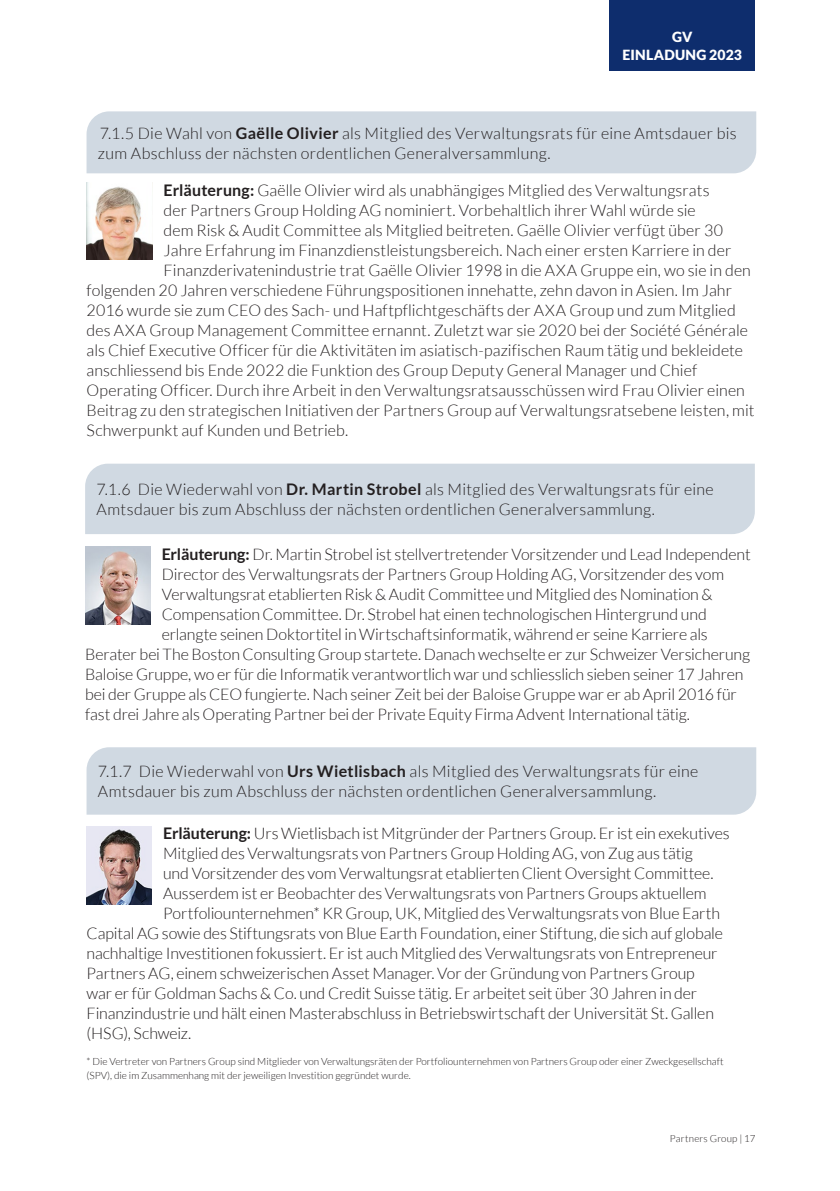
<style>
.page{position:relative;width:840px;height:1191px;background:#fff}
.page>*{position:absolute;margin:0;border:0;box-sizing:border-box;transform-origin:0 0}
.t1{font:300 16px "Lato";color:#231f20}
.t2{font:300 16px/20px "Lato";letter-spacing:.02em;color:#231f20}
.t3{font:900 14px/17.8px "Lato";letter-spacing:.015em;color:#fff;text-align:center}
.t4{font:300 10px/14px "Lato";color:#231f20}
.t5{font:300 9.8px "Lato";letter-spacing:.02em;color:#231f20}
.s1{font-weight:700}
</style>
<div class="page">
<div style="left:609px;top:0;width:145px;height:71px;background:#0e2d6d"></div>
<div style="left:86px;top:111px;width:669px;height:62px;background:#d0d9e2"></div>
<img style="left:87px;top:182px;width:65px;height:78px">
<div style="left:85px;top:464px;width:669px;height:70px;background:#d0d9e2"></div>
<img style="left:85px;top:547px;width:65px;height:77px">
<div style="left:86px;top:747px;width:669px;height:67px;background:#d0d9e2"></div>
<img style="left:86px;top:826px;width:66px;height:78px">
<p class="t3" style="left:622px;top:28px;width:121px">GV<br>EINLADUNG 2023</p>
<p class="t2" style="left:98px;top:123px;width:639px">7.1.5 Die Wahl von <span class="s1">Gaëlle Olivier</span> als Mitglied des Verwaltungsrats für eine Amtsdauer bis zum Abschluss der nächsten ordentlichen Generalversammlung.</p>
<p class="t1" style="left:163px;top:182px;width:547px"><span class="s1">Erläuterung:</span> Gaëlle Olivier wird als unabhängiges Mitglied des Verwaltungsrats</p>
<p class="t1" style="left:163px;top:202px;width:533px">der Partners Group Holding AG nominiert. Vorbehaltlich ihrer Wahl würde sie</p>
<p class="t1" style="left:163px;top:222px;width:560px">dem Risk &amp; Audit Committee als Mitglied beitreten. Gaëlle Olivier verfügt über 30</p>
<p class="t1" style="left:163px;top:242px;width:569px">Jahre Erfahrung im Finanzdienstleistungsbereich. Nach einer ersten Karriere in der</p>
<p class="t1" style="left:163px;top:262px;width:588px">Finanzderivatenindustrie trat Gaëlle Olivier 1998 in die AXA Gruppe ein, wo sie in den</p>
<p class="t1" style="left:86px;top:282px;width:646px">folgenden 20 Jahren verschiedene Führungspositionen innehatte, zehn davon in Asien. Im Jahr</p>
<p class="t1" style="left:86px;top:302px;width:650px">2016 wurde sie zum CEO des Sach- und Haftpflichtgeschäfts der AXA Group und zum Mitglied</p>
<p class="t1" style="left:86px;top:322px;width:662px">des AXA Group Management Committee ernannt. Zuletzt war sie 2020 bei der Société Générale</p>
<p class="t1" style="left:86px;top:342px;width:657px">als Chief Executive Officer für die Aktivitäten im asiatisch-pazifischen Raum tätig und bekleidete</p>
<p class="t1" style="left:86px;top:362px;width:611px">anschliessend bis Ende 2022 die Funktion des Group Deputy General Manager und Chief</p>
<p class="t1" style="left:86px;top:382px;width:659px">Operating Officer. Durch ihre Arbeit in den Verwaltungsratsausschüssen wird Frau Olivier einen</p>
<p class="t1" style="left:86px;top:402px;width:669px">Beitrag zu den strategischen Initiativen der Partners Group auf Verwaltungsratsebene leisten, mit</p>
<p class="t1" style="left:86px;top:422px;width:263px">Schwerpunkt auf Kunden und Betrieb.</p>
<p class="t2" style="left:96px;top:479px;width:618px">7.1.6 Die Wiederwahl von <span class="s1">Dr. Martin Strobel</span> als Mitglied des Verwaltungsrats für eine<br>Amtsdauer bis zum Abschluss der nächsten ordentlichen Generalversammlung.</p>
<p class="t1" style="left:162px;top:545px;width:590px"><span class="s1">Erläuterung:</span> Dr. Martin Strobel ist stellvertretender Vorsitzender und Lead Independent</p>
<p class="t1" style="left:162px;top:565px;width:563px">Director des Verwaltungsrats der Partners Group Holding AG, Vorsitzender des vom</p>
<p class="t1" style="left:162px;top:585px;width:552px">Verwaltungsrat etablierten Risk &amp; Audit Committee und Mitglied des Nomination &amp;</p>
<p class="t1" style="left:162px;top:605px;width:546px">Compensation Committee. Dr. Strobel hat einen technologischen Hintergrund und</p>
<p class="t1" style="left:162px;top:625px;width:547px">erlangte seinen Doktortitel in Wirtschaftsinformatik, während er seine Karriere als</p>
<p class="t1" style="left:85px;top:645px;width:666px">Berater bei The Boston Consulting Group startete. Danach wechselte er zur Schweizer Versicherung</p>
<p class="t1" style="left:85px;top:665px;width:659px">Baloise Gruppe, wo er für die Informatik verantwortlich war und schliesslich sieben seiner 17 Jahren</p>
<p class="t1" style="left:85px;top:685px;width:653px">bei der Gruppe als CEO fungierte. Nach seiner Zeit bei der Baloise Gruppe war er ab April 2016 für</p>
<p class="t1" style="left:85px;top:705px;width:606px">fast drei Jahre als Operating Partner bei der Private Equity Firma Advent International tätig.</p>
<p class="t2" style="left:98px;top:761px;width:601px">7.1.7 Die Wiederwahl von <span class="s1">Urs Wietlisbach</span> als Mitglied des Verwaltungsrats für eine<br>Amtsdauer bis zum Abschluss der nächsten ordentlichen Generalversammlung.</p>
<p class="t1" style="left:163px;top:825px;width:567px"><span class="s1">Erläuterung:</span> Urs Wietlisbach ist Mitgründer der Partners Group. Er ist ein exekutives</p>
<p class="t1" style="left:163px;top:845px;width:531px">Mitglied des Verwaltungsrats von Partners Group Holding AG, von Zug aus tätig</p>
<p class="t1" style="left:163px;top:865px;width:551px">und Vorsitzender des vom Verwaltungsrat etablierten Client Oversight Committee.</p>
<p class="t1" style="left:163px;top:885px;width:544px">Ausserdem ist er Beobachter des Verwaltungsrats von Partners Groups aktuellem</p>
<p class="t1" style="left:163px;top:905px;width:558px">Portfoliounternehmen* KR Group, UK, Mitglied des Verwaltungsrats von Blue Earth</p>
<p class="t1" style="left:86px;top:925px;width:637px">Capital AG sowie des Stiftungsrats von Blue Earth Foundation, einer Stiftung, die sich auf globale</p>
<p class="t1" style="left:86px;top:945px;width:632px">nachhaltige Investitionen fokussiert. Er ist auch Mitglied des Verwaltungsrats von Entrepreneur</p>
<p class="t1" style="left:86px;top:965px;width:609px">Partners AG, einem schweizerischen Asset Manager. Vor der Gründung von Partners Group</p>
<p class="t1" style="left:86px;top:985px;width:612px">war er für Goldman Sachs &amp; Co. und Credit Suisse tätig. Er arbeitet seit über 30 Jahren in der</p>
<p class="t1" style="left:86px;top:1005px;width:628px">Finanzindustrie und hält einen Masterabschluss in Betriebswirtschaft der Universität St. Gallen</p>
<p class="t1" style="left:86px;top:1025px;width:106px">(HSG), Schweiz.</p>
<p class="t4" style="left:86px;top:1054px;width:638px">* Die Vertreter von Partners Group sind Mitglieder von Verwaltungsräten der Portfoliounternehmen von Partners Group oder einer Zweckgesellschaft (SPV), die im Zusammenhang mit der jeweiligen Investition gegründet wurde.</p>
<p class="t5" style="left:669px;top:1133px;width:87px">Partners Group | 17</p>
</div>
